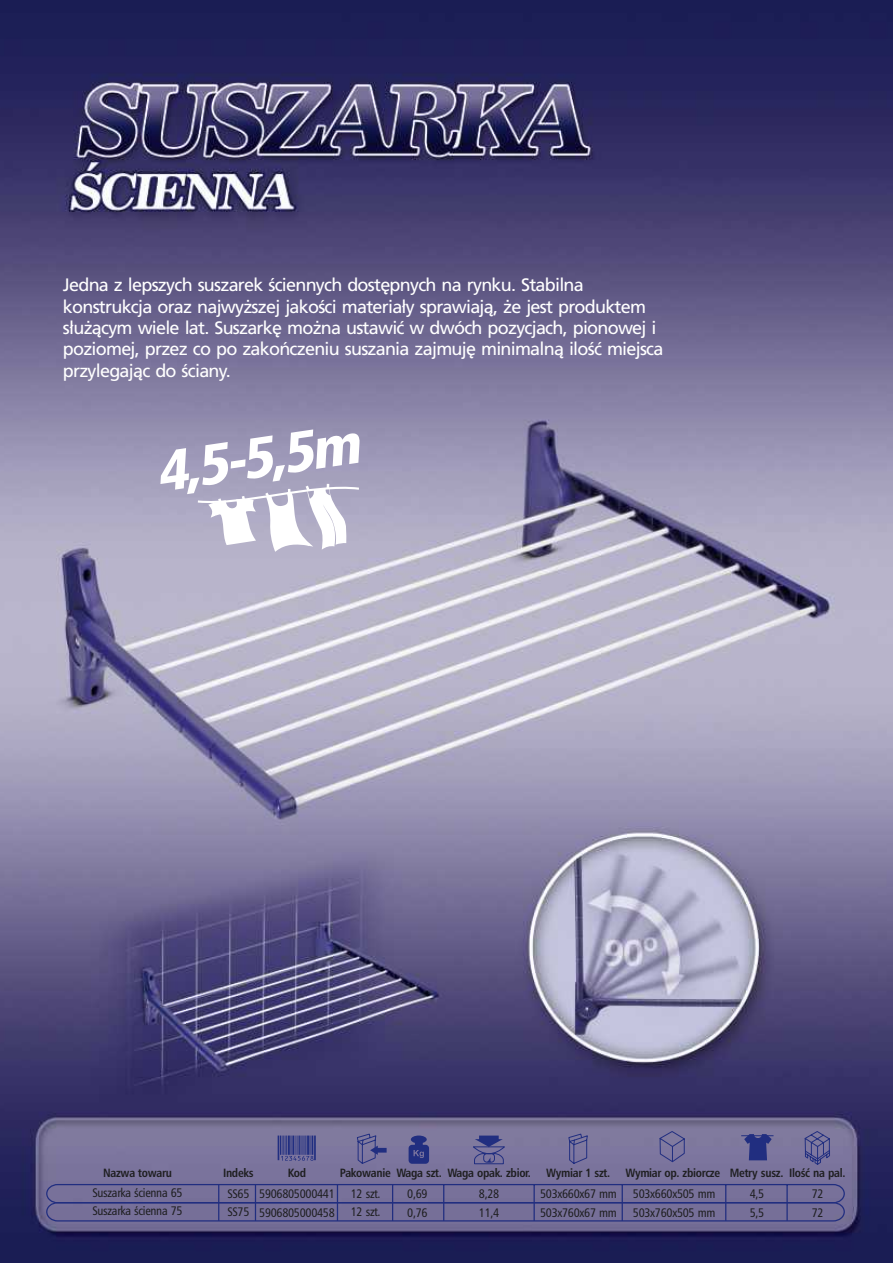
<style>
.page{position:relative;width:893px;height:1263px;background:#fff}
.page>*{position:absolute;margin:0;border:0;box-sizing:border-box;transform-origin:0 0}
.t1{font:italic 900 56.55px "Frutiger Cond Pl";color:#fff;scale:1.04 1}
.t2{font:18px/21.3px "Frutiger Pl";letter-spacing:-.04em;color:#fff}
.t3{font:12.45px "Humnst 777 Cn EU";letter-spacing:-.025em;color:#1f1f21}
.t4{font:700 12px "Humnst 777 Cn EU";letter-spacing:-.025em;color:#1f1f21}
</style>
<div class="page">
<img style="left:0;top:0;width:893px;height:1263px">
<svg style="left:409px;top:1135px;width:20px;height:29px"></svg>
<svg style="left:471px;top:1135px;width:36px;height:29px"></svg>
<svg style="left:278px;top:1135px;width:38px;height:26px"></svg>
<svg style="left:356px;top:1133px;width:31px;height:32px"></svg>
<svg style="left:568px;top:1130px;width:262px;height:36px;background:#746f9a"></svg>
<hr style="left:741px;top:1135px;width:32px;height:1px;background:#212e80">
<svg style="left:46px;top:1183px;width:799px;height:39px;background:#6c6795"></svg>
<svg style="left:187px;top:465px;width:174px;height:89px"></svg>
<p class="t2" style="left:63px;top:275px;width:602px">Jedna z lepszych suszarek ściennych dostępnych na rynku. Stabilna konstrukcja oraz najwyższej jakości materiały sprawiają, że jest produktem służącym wiele lat. Suszarkę można ustawić w dwóch pozycjach, pionowej i poziomej, przez co po zakończeniu suszania zajmuję minimalną ilość miejsca przylegając do ściany.</p>
<p class="t1" style="left:151px;top:438px;width:198px;rotate:-8deg">4 5-5 5m</p>
<p class="t4" style="left:103px;top:1168px;width:70px">Nazwa towaru</p>
<p class="t4" style="left:223px;top:1168px;width:32px">Indeks</p>
<p class="t4" style="left:288px;top:1168px;width:20px">Kod</p>
<p class="t4" style="left:340px;top:1168px;width:192px">Pakowanie Waga szt. Waga opak. zbior.</p>
<p class="t4" style="left:546px;top:1168px;width:65px">Wymiar 1 szt.</p>
<p class="t4" style="left:625px;top:1168px;width:221px">Wymiar op. zbiorcze Metry susz. Ilość na pal.</p>
<p class="t3" style="left:92px;top:1188px;width:92px">Suszarka ścienna 65</p>
<p class="t3" style="left:227px;top:1189px;width:109px">SS65 5906805000441</p>
<p class="t3" style="left:351px;top:1189px;width:31px">12 szt.</p>
<p class="t3" style="left:407px;top:1189px;width:22px">0,69</p>
<p class="t3" style="left:479px;top:1189px;width:22px">8,28</p>
<p class="t3" style="left:540px;top:1189px;width:78px">503x660x67 mm</p>
<p class="t3" style="left:633px;top:1189px;width:84px">503x660x505 mm</p>
<p class="t3" style="left:750px;top:1189px;width:16px">4,5</p>
<p class="t3" style="left:812px;top:1189px;width:13px">72</p>
<p class="t3" style="left:92px;top:1206px;width:92px">Suszarka ścienna 75</p>
<p class="t3" style="left:227px;top:1207px;width:109px">SS75 5906805000458</p>
<p class="t3" style="left:351px;top:1207px;width:31px">12 szt.</p>
<p class="t3" style="left:407px;top:1207px;width:22px">0,76</p>
<p class="t3" style="left:479px;top:1207px;width:22px">11,4</p>
<p class="t3" style="left:540px;top:1207px;width:78px">503x760x67 mm</p>
<p class="t3" style="left:633px;top:1207px;width:84px">503x760x505 mm</p>
<p class="t3" style="left:750px;top:1207px;width:16px">5,5</p>
<p class="t3" style="left:812px;top:1207px;width:13px">72</p>
</div>
